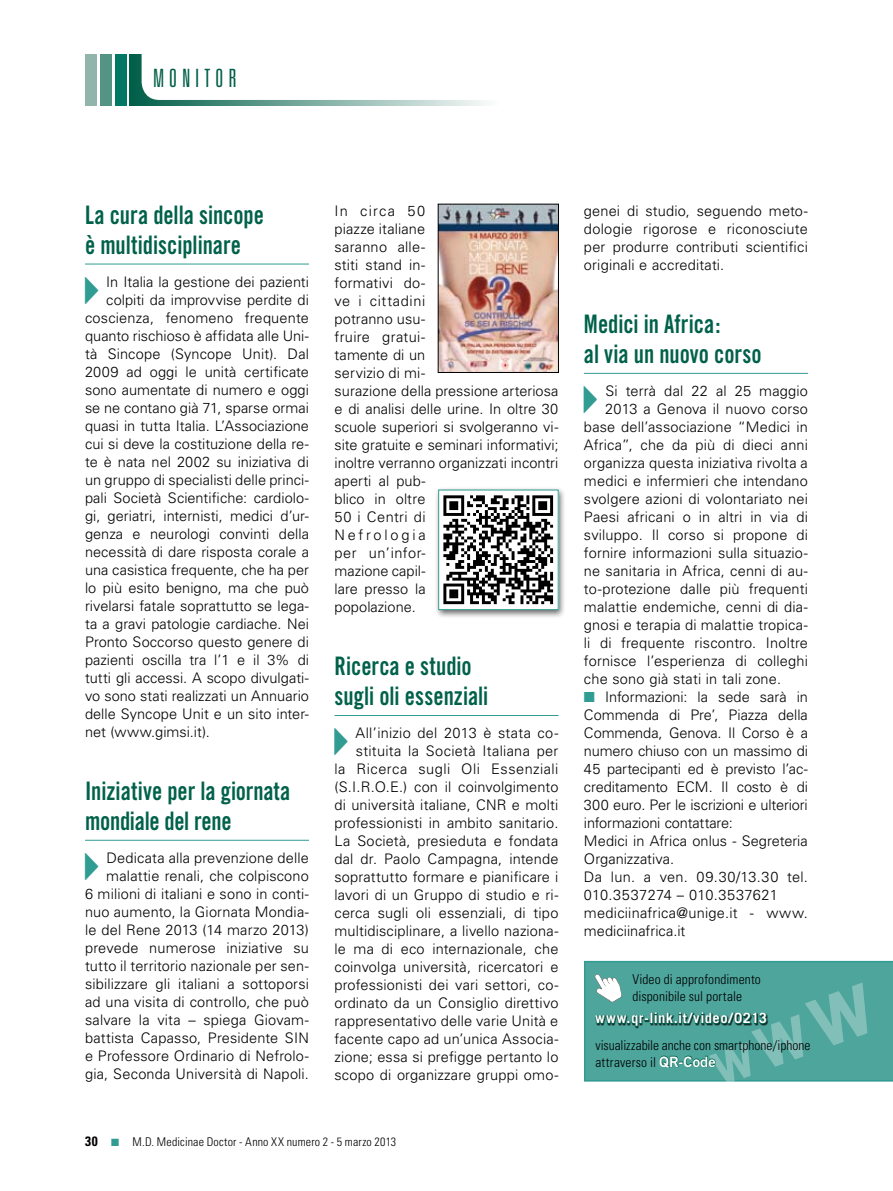
<style>
.page{position:relative;width:893px;height:1191px;background:#fff}
.page>*{position:absolute;margin:0;border:0;box-sizing:border-box;transform-origin:0 0}
.t1{font:25.5px/30px "Trade Gothic Bold Cond Twenty";color:#00614a;scale:.9 1}
.t2{font:300 ultra-condensed 25.2px "Univers";letter-spacing:.185em;color:#005f48}
.t3{font:300 14.55px/18px "Univers";letter-spacing:.01em;color:#000;text-align:right}
.t4{font:700 14.25px "Trade Gothic";letter-spacing:.03em;color:#fff}
.t5{font:300 condensed 13.5px/16.5px "Univers";letter-spacing:.005em;color:#000}
.t6{font:300 condensed 12px "Univers";letter-spacing:.015em;color:#000}
.s1{font-weight:700;font-size:13.5px}
.s2{color:#309c92}
.s3{font-family:"Trade Gothic Bold Two";font-weight:400;font-stretch:normal;font-size:14.25px;color:#fff}
</style>
<div class="page">
<div style="left:130px;top:54px;width:369px;height:51px;background:linear-gradient(to right,#03614a,#fbfcfc)"></div>
<div style="left:115px;top:54px;width:12px;height:51px;background:#007864"></div>
<div style="left:100px;top:54px;width:12px;height:51px;background:#559485"></div>
<div style="left:85px;top:54px;width:12px;height:51px;background:#91b5ab"></div>
<div style="left:142px;top:0;width:377px;height:100px;background:#fff;border-radius:18px"></div>
<hr style="left:85px;top:264px;width:224px;height:1px;background:#309c92">
<hr style="left:85px;top:840px;width:224px;height:1px;background:#309c92">
<hr style="left:334px;top:715px;width:224px;height:1px;background:#309c92">
<hr style="left:584px;top:373px;width:224px;height:1px;background:#309c92">
<div style="left:434px;top:486px;width:139px;height:139px;background:#000;opacity:.6"></div>
<img style="left:440px;top:492px;width:116px;height:116px">
<div style="left:438px;top:490px;width:120px;height:120px;border:1px solid #309c92"></div>
<img style="left:440px;top:206px;width:117px;height:165px">
<div style="left:438px;top:204px;width:121px;height:169px;border:1px solid #000"></div>
<svg style="left:584px;top:961px;width:309px;height:121px;background:#4ba198"></svg>
<h2 class="t2" style="left:153px;top:65px;width:85px">MONITOR</h2>
<h1 class="t1" style="left:85px;top:199px;width:200px">La cura della sincope è multidisciplinare</h1>
<p class="t3" style="left:106px;top:272px;width:204px">In Italia la gestione dei pazienti</p>
<p class="t3" style="left:106px;top:290px;width:204px">colpiti da improvvise perdite di</p>
<p class="t3" style="left:85px;top:308px;width:225px">coscienza, fenomeno frequente</p>
<p class="t3" style="left:85px;top:326px;width:225px">quanto rischioso è affidata alle Uni-</p>
<p class="t3" style="left:85px;top:344px;width:225px">tà Sincope (Syncope Unit). Dal</p>
<p class="t3" style="left:85px;top:362px;width:225px">2009 ad oggi le unità certificate</p>
<p class="t3" style="left:85px;top:380px;width:225px">sono aumentate di numero e oggi</p>
<p class="t3" style="left:85px;top:398px;width:225px">se ne contano già 71, sparse ormai</p>
<p class="t3" style="left:85px;top:416px;width:225px">quasi in tutta Italia. L’Associazione</p>
<p class="t3" style="left:85px;top:434px;width:225px">cui si deve la costituzione della re-</p>
<p class="t3" style="left:85px;top:452px;width:225px">te è nata nel 2002 su iniziativa di</p>
<p class="t3" style="left:85px;top:470px;width:225px">un gruppo di specialisti delle princi-</p>
<p class="t3" style="left:85px;top:488px;width:225px">pali Società Scientifiche: cardiolo-</p>
<p class="t3" style="left:85px;top:506px;width:225px">gi, geriatri, internisti, medici d’ur-</p>
<p class="t3" style="left:85px;top:524px;width:225px">genza e neurologi convinti della</p>
<p class="t3" style="left:85px;top:542px;width:225px">necessità di dare risposta corale a</p>
<p class="t3" style="left:85px;top:560px;width:225px">una casistica frequente, che ha per</p>
<p class="t3" style="left:85px;top:578px;width:225px">lo più esito benigno, ma che può</p>
<p class="t3" style="left:85px;top:596px;width:225px">rivelarsi fatale soprattutto se lega-</p>
<p class="t3" style="left:85px;top:614px;width:225px">ta a gravi patologie cardiache. Nei</p>
<p class="t3" style="left:85px;top:632px;width:225px">Pronto Soccorso questo genere di</p>
<p class="t3" style="left:85px;top:650px;width:225px">pazienti oscilla tra l’1 e il 3% di</p>
<p class="t3" style="left:85px;top:668px;width:225px">tutti gli accessi. A scopo divulgati-</p>
<p class="t3" style="left:85px;top:686px;width:225px">vo sono stati realizzati un Annuario</p>
<p class="t3" style="left:85px;top:704px;width:225px">delle Syncope Unit e un sito inter-</p>
<p class="t3" style="left:85px;top:722px;width:126px">net (www.gimsi.it).</p>
<h1 class="t1" style="left:85px;top:775px;width:230px">Iniziative per la giornata mondiale del rene</h1>
<p class="t3" style="left:85px;top:848px;width:225px">Dedicata alla prevenzione delle malattie renali, che colpiscono<br>6 milioni di italiani e sono in conti&shy;nuo aumento, la Giornata Mondia&shy;le del Rene 2013 (14 marzo 2013) prevede numerose iniziative su tutto il territorio nazionale per sen&shy;sibilizzare gli italiani a sottoporsi ad una visita di controllo, che può salvare la vita – spiega Giovam&shy;battista Capasso, Presidente SIN e Professore Ordinario di Nefrolo&shy;gia, Seconda Università di Napoli.</p>
<p class="t3" style="left:334px;top:201px;width:225px;text-align:left">In circa 50<br>piazze italiane<br>saranno alle-<br>stiti stand in-<br>formativi do-<br>ve i cittadini<br>potranno usu-<br>fruire gratui-<br>tamente di un<br>servizio di mi-<br>surazione della pressione arteriosa e di analisi delle urine. In oltre 30 scuole superiori si svolgeranno vi&shy;site gratuite e seminari informativi; inoltre verranno organizzati incontri aperti al pub-<br>blico in oltre<br>50 i Centri di<br>Nefrologia<br>per un’infor-<br>mazione capil-<br>lare presso la<br>popolazione.</p>
<h1 class="t1" style="left:334px;top:651px;width:172px">Ricerca e studio sugli oli essenziali</h1>
<p class="t3" style="left:334px;top:723px;width:225px">All’inizio del 2013 è stata co&shy;stituita la Società Italiana per<br>la Ricerca sugli Oli Essenziali (S.I.R.O.E.) con il coinvolgimento di università italiane, CNR e molti professionisti in ambito sanitario.<br>La Società, presieduta e fondata dal dr. Paolo Campagna, intende soprattutto formare e pianificare i lavori di un Gruppo di studio e ri&shy;cerca sugli oli essenziali, di tipo multidisciplinare, a livello naziona&shy;le ma di eco internazionale, che coinvolga università, ricercatori e professionisti dei vari settori, co&shy;ordinato da un Consiglio direttivo rappresentativo delle varie Unità e facente capo ad un’unica Associa&shy;zione; essa si prefigge pertanto lo scopo di organizzare gruppi omo-</p>
<p class="t6" style="left:85px;top:1135px;width:312px"><span class="s1">30</span> <span class="s2">■</span> M.D. Medicinae Doctor - Anno XX numero 2 - 5 marzo 2013</p>
<p class="t3" style="left:584px;top:201px;width:225px;text-align:justify">genei di studio, seguendo meto&shy;dologie rigorose e riconosciute per produrre contributi scientifici originali e accreditati.</p>
<h1 class="t1" style="left:584px;top:309px;width:199px">Medici in Africa:<br>al via un nuovo corso</h1>
<p class="t3" style="left:605px;top:381px;width:204px">Si terrà dal 22 al 25 maggio</p>
<p class="t3" style="left:605px;top:399px;width:204px">2013 a Genova il nuovo corso</p>
<p class="t3" style="left:584px;top:417px;width:225px">base dell’associazione “Medici in</p>
<p class="t3" style="left:584px;top:435px;width:225px">Africa”, che da più di dieci anni</p>
<p class="t3" style="left:584px;top:453px;width:225px">organizza questa iniziativa rivolta a</p>
<p class="t3" style="left:584px;top:471px;width:225px">medici e infermieri che intendano</p>
<p class="t3" style="left:584px;top:489px;width:225px">svolgere azioni di volontariato nei</p>
<p class="t3" style="left:584px;top:507px;width:225px">Paesi africani o in altri in via di</p>
<p class="t3" style="left:584px;top:525px;width:225px">sviluppo. Il corso si propone di</p>
<p class="t3" style="left:584px;top:543px;width:225px">fornire informazioni sulla situazio-</p>
<p class="t3" style="left:584px;top:561px;width:225px">ne sanitaria in Africa, cenni di au-</p>
<p class="t3" style="left:584px;top:579px;width:225px">to-protezione dalle più frequenti</p>
<p class="t3" style="left:584px;top:597px;width:225px">malattie endemiche, cenni di dia-</p>
<p class="t3" style="left:584px;top:615px;width:225px">gnosi e terapia di malattie tropica-</p>
<p class="t3" style="left:584px;top:633px;width:225px">li di frequente riscontro. Inoltre</p>
<p class="t3" style="left:584px;top:651px;width:225px">fornisce l’esperienza di colleghi</p>
<p class="t3" style="left:584px;top:669px;width:199px">che sono già stati in tali zone.</p>
<p class="t3" style="left:584px;top:687px;width:225px;text-align:left"><span class="s2">■</span> Informazioni: la sede sarà in<br>Commenda di Pre’, Piazza della<br>Commenda, Genova. Il Corso è a numero chiuso con un massimo di<br>45 partecipanti ed è previsto l’ac&shy;creditamento ECM. Il costo è di<br>300 euro. Per le iscrizioni e ulteriori informazioni contattare:<br>Medici in Africa onlus - Segreteria<br>Organizzativa.<br>Da lun. a ven. 09.30/13.30 tel.<br>010.3537274 – 010.3537621 mediciinafrica@unige.it - www. mediciinafrica.it</p>
<p class="t5" style="left:632px;top:971px;width:130px">Video di approfondimento disponibile sul portale</p>
<p class="t5" style="left:595px;top:1037px;width:217px">visualizzabile anche con smartphone/iphone attraverso il <span class="s3">QR-Code</span></p>
<p class="t4" style="left:595px;top:1009px;width:173px">www.qr-link.it/video/0213</p>
</div>
